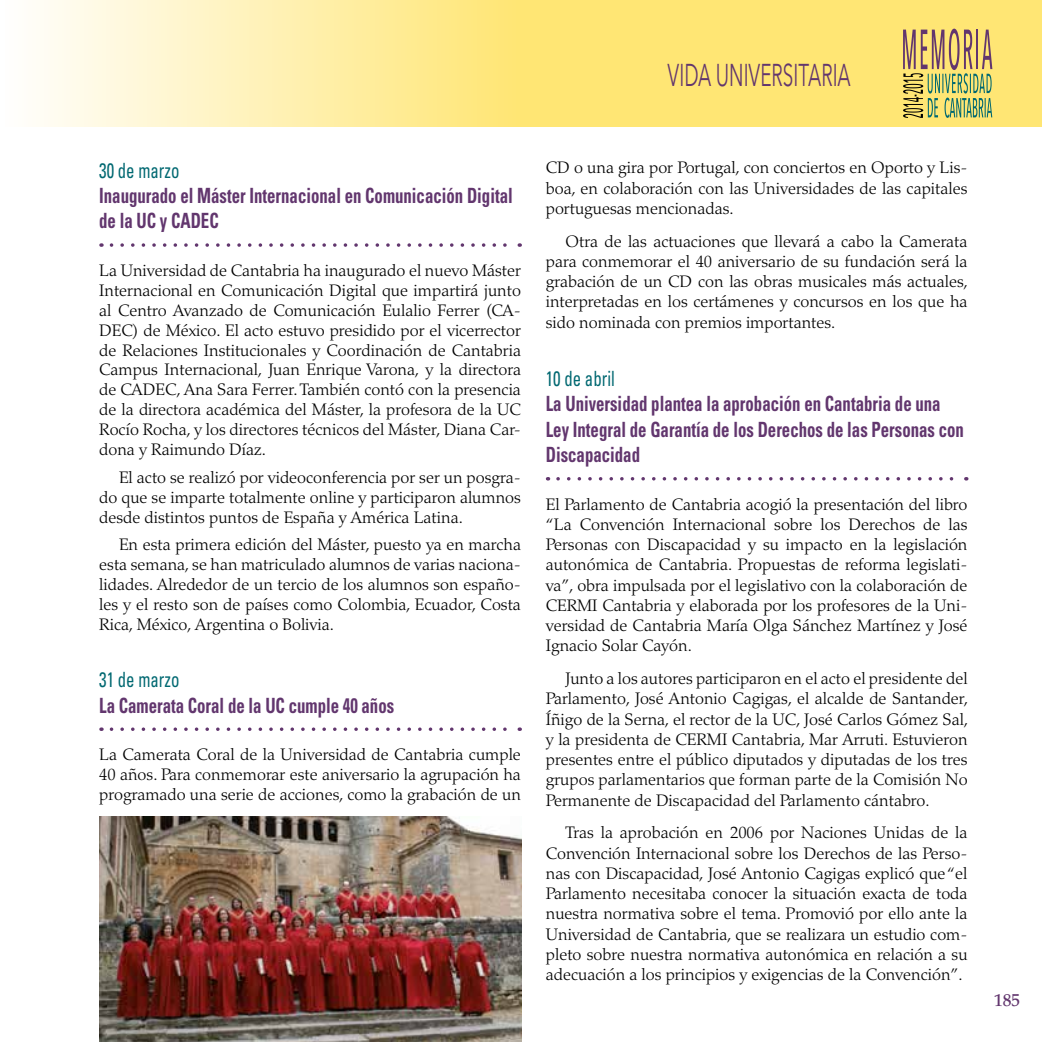
<style>
.page{position:relative;width:1042px;height:1042px;background:#fff}
.page>*{position:absolute;margin:0;border:0;box-sizing:border-box;transform-origin:0 0}
.t1{font:31.5px "Avenir Next";color:#62366e;scale:.6 1}
.t2{font:700 condensed 21px/25.6px "Univers";color:#62366e;scale:.8 1}
.t3{font:condensed 21px "Univers";color:#006871;scale:.8 1}
.t4{font:500 17.5px "Palatino";color:#62366e}
.t5{font:300 16.62px/20.3px "Palatino";color:#000;text-align:justify}
</style>
<div class="page">
<svg style="left:40px;top:0;width:1002px;height:127px;background:#feeb94"></svg>
<svg style="left:903px;top:29px;width:89px;height:89px;background:#bfb26e"></svg>
<svg style="left:111px;top:243px;width:409px;height:4px"></svg>
<svg style="left:111px;top:727px;width:409px;height:4px"></svg>
<svg style="left:558px;top:477px;width:396px;height:3px"></svg>
<img style="left:99px;top:817px;width:422px;height:225px">
<h1 class="t1" style="left:667px;top:48px;width:307px">VIDA UNIVERSITARIA</h1>
<p class="t3" style="left:99px;top:157px;width:102px">30 de marzo</p>
<p class="t2" style="left:99px;top:183px;width:518px">Inaugurado el Máster Internacional en Comunicación Digital de la UC y CADEC</p>
<p class="t5" style="left:99px;top:260px;width:423px">La Universidad de Cantabria ha inaugurado el nuevo Máster Internacional en Comunicación Digital que impartirá junto al Centro Avanzado de Comunicación Eulalio Ferrer (CA-DEC) de México. El acto estuvo presidido por el vicerrector de Relaciones Institucionales y Coordinación de Cantabria Campus Internacional, Juan Enrique Varona, y la directora de CADEC, Ana Sara Ferrer. También contó con la presencia de la directora académica del Máster, la profesora de la UC Rocío Rocha, y los directores técnicos del Máster, Diana Car&shy;dona y Raimundo Díaz.</p>
<p class="t5" style="left:99px;top:467px;width:423px;text-indent:20px">El acto se realizó por videoconferencia por ser un posgra&shy;do que se imparte totalmente online y participaron alumnos desde distintos puntos de España y América Latina.</p>
<p class="t5" style="left:99px;top:535px;width:423px;text-indent:20px">En esta primera edición del Máster, puesto ya en marcha esta semana, se han matriculado alumnos de varias naciona&shy;lidades. Alrededor de un tercio de los alumnos son españo&shy;les y el resto son de países como Colombia, Ecuador, Costa Rica, México, Argentina o Bolivia.</p>
<p class="t3" style="left:99px;top:666px;width:102px">31 de marzo</p>
<p class="t2" style="left:99px;top:692px;width:370px">La Camerata Coral de la UC cumple 40 años</p>
<p class="t5" style="left:99px;top:744px;width:423px">La Camerata Coral de la Universidad de Cantabria cumple 40 años. Para conmemorar este aniversario la agrupación ha programado una serie de acciones, como la grabación de un</p>
<p class="t5" style="left:546px;top:158px;width:423px">CD o una gira por Portugal, con conciertos en Oporto y Lis&shy;boa, en colaboración con las Universidades de las capitales portuguesas mencionadas.</p>
<p class="t5" style="left:546px;top:231px;width:424px;text-indent:20px">Otra de las actuaciones que llevará a cabo la Camerata para conmemorar el 40 aniversario de su fundación será la grabación de un CD con las obras musicales más actuales, interpretadas en los certámenes y concursos en los que ha sido nominada con premios importantes.</p>
<p class="t3" style="left:546px;top:365px;width:88px">10 de abril</p>
<p class="t2" style="left:546px;top:391px;width:524px">La Universidad plantea la aprobación en Cantabria de una<br>Ley Integral de Garantía de los Derechos de las Personas con<br>Discapacidad</p>
<p class="t5" style="left:546px;top:494px;width:423px">El Parlamento de Cantabria acogió la presentación del libro “La Convención Internacional sobre los Derechos de las Personas con Discapacidad y su impacto en la legislación autonómica de Cantabria. Propuestas de reforma legislati&shy;va”, obra impulsada por el legislativo con la colaboración de CERMI Cantabria y elaborada por los profesores de la Uni&shy;versidad de Cantabria María Olga Sánchez Martínez y José Ignacio Solar Cayón.</p>
<p class="t5" style="left:546px;top:668px;width:424px;text-indent:20px">Junto a los autores participaron en el acto el presidente del Parlamento, José Antonio Cagigas, el alcalde de Santander, Íñigo de la Serna, el rector de la UC, José Carlos Gómez Sal, y la presidenta de CERMI Cantabria, Mar Arruti. Estuvieron presentes entre el público diputados y diputadas de los tres grupos parlamentarios que forman parte de la Comisión No Permanente de Discapacidad del Parlamento cántabro.</p>
<p class="t5" style="left:546px;top:823px;width:423px;text-indent:20px">Tras la aprobación en 2006 por Naciones Unidas de la Convención Internacional sobre los Derechos de las Perso&shy;nas con Discapacidad, José Antonio Cagigas explicó que “el Parlamento necesitaba conocer la situación exacta de toda nuestra normativa sobre el tema. Promovió por ello ante la Universidad de Cantabria, que se realizara un estudio com&shy;pleto sobre nuestra normativa autonómica en relación a su adecuación a los principios y exigencias de la Convención”.</p>
<p class="t4" style="left:994px;top:989px;width:28px">185</p>
</div>
